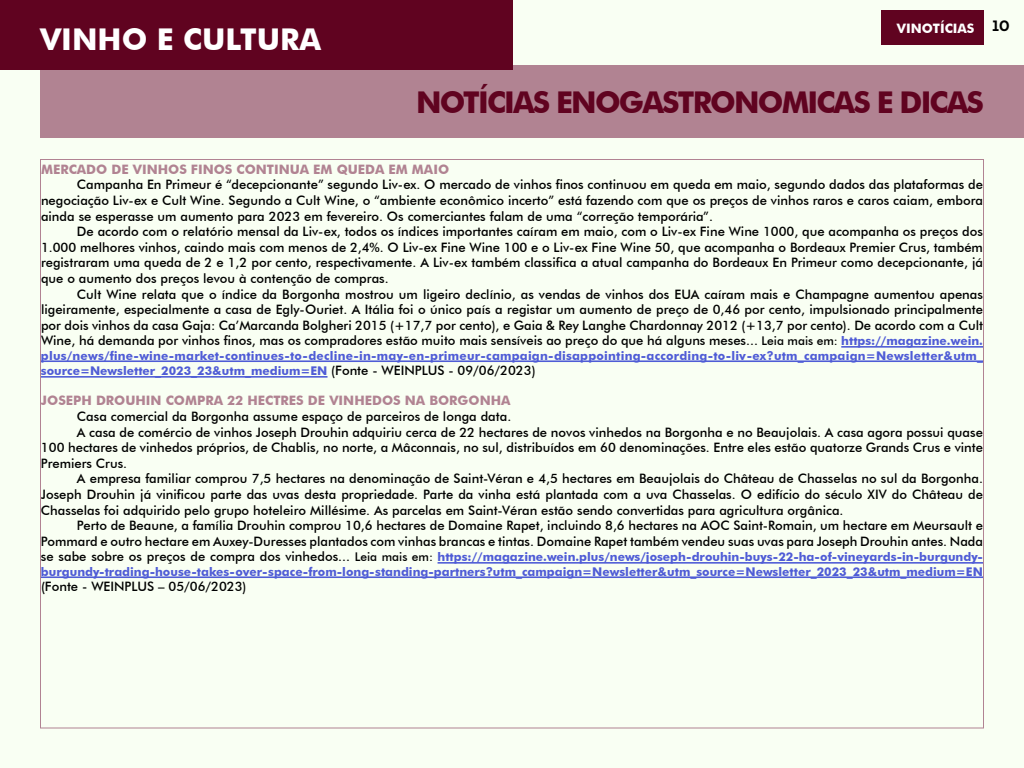
<style>
.page{position:relative;width:1024px;height:768px;background:#f9fff3}
.page>*{position:absolute;margin:0;border:0;box-sizing:border-box;transform-origin:0 0}
.t1{font:700 30px "Futura BT";letter-spacing:-.06em;color:#600320}
.t2{font:700 30px "Futura BT";color:#fff}
.t3{font:500 13px/15.6px "Futura BT";color:#000;text-align:justify}
.t4{font:700 13px "Futura BT";color:#b18392}
.t5{font:700 13px "Futura BT";color:#fff}
.t6{font:700 12px/15.6px "Futura BT";color:#4f5cd6}
.s1{font-size:12px}
.s2{font-weight:700;font-size:12px;color:#4f5cd6}
.s3{font-weight:500;font-size:13px;color:#000}
.s4{font-weight:500;color:#000}
</style>
<div class="page">
<div style="left:882px;top:10px;width:102px;height:34px;background:#600320"></div>
<div style="left:40px;top:65px;width:984px;height:73px;background:#b18392"></div>
<hr style="left:841px;top:346px;width:142px;height:2px;background:#4f5cd6">
<hr style="left:41px;top:360px;width:942px;height:2px;background:#4f5cd6">
<hr style="left:41px;top:376px;width:287px;height:2px;background:#4f5cd6">
<hr style="left:438px;top:562px;width:545px;height:2px;background:#4f5cd6">
<hr style="left:41px;top:576px;width:942px;height:2px;background:#4f5cd6">
<div style="left:0;top:0;width:513px;height:70px;background:#600320"></div>
<h1 class="t2" style="left:40px;top:21px;width:283px">VINHO E CULTURA</h1>
<p class="t5" style="left:897px;top:21px;width:114px">VINOTÍCIAS <sup>10</sup></p>
<h1 class="t1" style="left:416px;top:84px;width:569px">NOTÍCIAS ENOGASTRONOMICAS E DICAS</h1>
<p class="t4" style="left:41px;top:161px;width:410px">MERCADO DE VINHOS FINOS CONTINUA EM QUEDA EM MAIO</p>
<p class="t3" style="left:41px;top:177px;width:944px;text-indent:36px">Campanha En Primeur é “decepcionante” segundo Liv-ex. O mercado de vinhos finos continuou em queda em maio, segundo dados das plataformas de negociação Liv-ex e Cult Wine. Segundo a Cult Wine, o “ambiente econômico incerto” está fazendo com que os preços de vinhos raros e caros caiam, embora ainda se esperasse um aumento para 2023 em fevereiro. Os comerciantes falam de uma “correção temporária”.</p>
<p class="t3" style="left:41px;top:224px;width:944px;text-indent:36px">De acordo com o relatório mensal da Liv-ex, todos os índices importantes caíram em maio, com o Liv-ex Fine Wine 1000, que acompanha os preços dos 1.000 melhores vinhos, caindo mais com menos de 2,4%. O Liv-ex Fine Wine 100 e o Liv-ex Fine Wine 50, que acompanha o Bordeaux Premier Crus, também registraram uma queda de 2 e 1,2 por cento, respectivamente. A Liv-ex também classifica a atual campanha do Bordeaux En Primeur como decepcionante, já que o aumento dos preços levou à contenção de compras.</p>
<p class="t3" style="left:41px;top:286px;width:944px;text-indent:36px">Cult Wine relata que o índice da Borgonha mostrou um ligeiro declínio, as vendas de vinhos dos EUA caíram mais e Champagne aumentou apenas ligeiramente, especialmente a casa de Egly-Ouriet. A Itália foi o único país a registar um aumento de preço de 0,46 por cento, impulsionado principalmente por dois vinhos da casa Gaja: Ca’Marcanda Bolgheri 2015 (+17,7 por cento), e Gaia &amp; Rey Langhe Chardonnay 2012 (+13,7 por cento). De acordo com a Cult Wine, há demanda por vinhos finos, mas os compradores estão muito mais sensíveis ao preço do que há alguns meses... <span class="s1">Leia mais em:</span> <span class="s2">https://magazine.wein.</span></p>
<p class="t6" style="left:41px;top:348px;width:944px">plus/news/fine-wine-market-continues-to-decline-in-may-en-primeur-campaign-disappointing-according-to-liv-ex?utm_campaign=Newsletter&amp;utm_ source=Newsletter_2023_23&amp;utm_medium=EN <span class="s3">(Fonte - WEINPLUS - 09/06/2023)</span></p>
<p class="t4" style="left:41px;top:393px;width:471px">JOSEPH DROUHIN COMPRA 22 HECTRES DE VINHEDOS NA BORGONHA</p>
<p class="t3" style="left:77px;top:409px;width:436px">Casa comercial da Borgonha assume espaço de parceiros de longa data.</p>
<p class="t3" style="left:77px;top:424px;width:907px">A casa de comércio de vinhos Joseph Drouhin adquiriu cerca de 22 hectares de novos vinhedos na Borgonha e no Beaujolais. A casa agora possui quase</p>
<p class="t3" style="left:41px;top:440px;width:944px">100 hectares de vinhedos próprios, de Chablis, no norte, a Mâconnais, no sul, distribuídos em 60 denominações. Entre eles estão quatorze Grands Crus e vinte</p>
<p class="t3" style="left:41px;top:455px;width:88px">Premiers Crus.</p>
<p class="t3" style="left:77px;top:471px;width:908px">A empresa familiar comprou 7,5 hectares na denominação de Saint-Véran e 4,5 hectares em Beaujolais do Château de Chasselas no sul da Borgonha.</p>
<p class="t3" style="left:41px;top:487px;width:943px">Joseph Drouhin já vinificou parte das uvas desta propriedade. Parte da vinha está plantada com a uva Chasselas. O edifício do século XIV do Château de</p>
<p class="t3" style="left:41px;top:502px;width:804px">Chasselas foi adquirido pelo grupo hoteleiro Millésime. As parcelas em Saint-Véran estão sendo convertidas para agricultura orgânica.</p>
<p class="t3" style="left:77px;top:518px;width:908px">Perto de Beaune, a família Drouhin comprou 10,6 hectares de Domaine Rapet, incluindo 8,6 hectares na AOC Saint-Romain, um hectare em Meursault e</p>
<p class="t3" style="left:41px;top:533px;width:944px">Pommard e outro hectare em Auxey-Duresses plantados com vinhas brancas e tintas. Domaine Rapet também vendeu suas uvas para Joseph Drouhin antes. Nada</p>
<p class="t6" style="left:41px;top:550px;width:944px;line-height:14.4px"><span class="s3">se sabe sobre os preços de compra dos vinhedos...</span> <span class="s4">Leia mais em:</span> https://magazine.wein.plus/news/joseph-drouhin-buys-22-ha-of-vineyards-in-burgundy&shy;burgundy-trading-house-takes-over-space-from-long-standing-partners?utm_campaign=Newsletter&amp;utm_source=Newsletter_2023_23&amp;utm_medium=EN</p>
<p class="t3" style="left:41px;top:579px;width:207px">(Fonte - WEINPLUS – 05/06/2023)</p>
</div>
